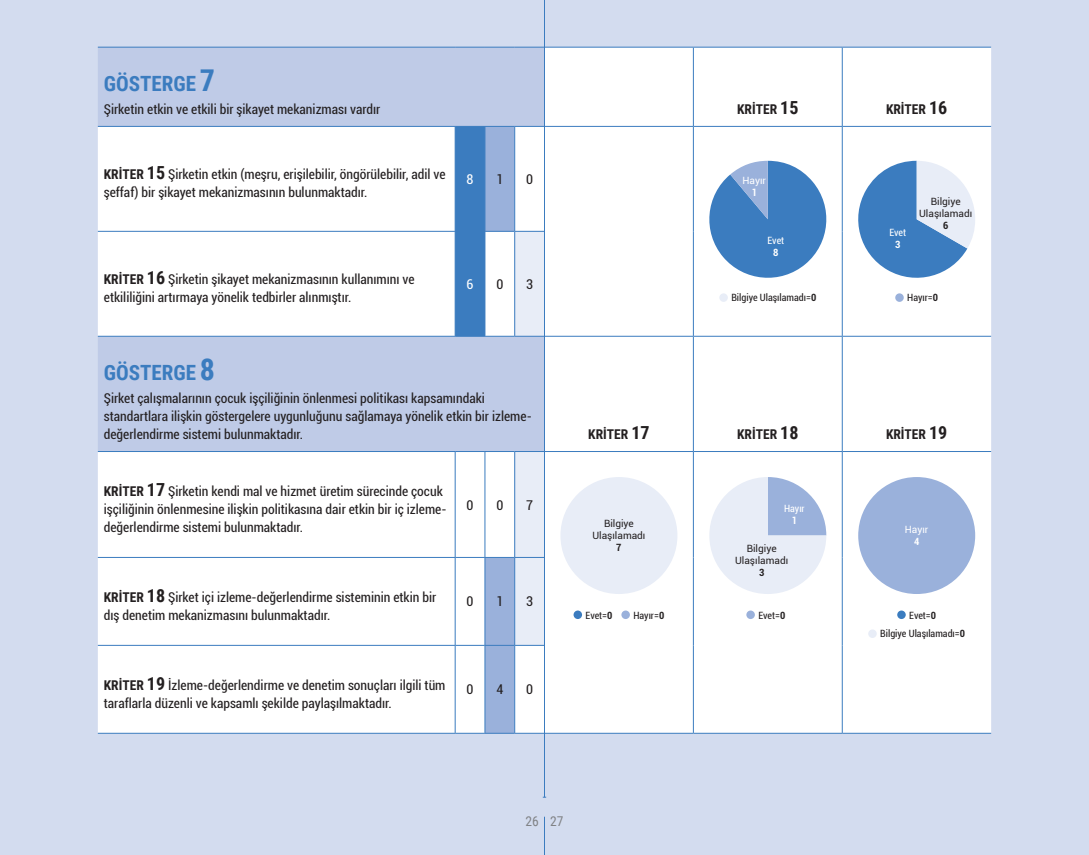
<style>
.page{position:relative;width:1089px;height:855px;background:#d3dcef}
.page>*{position:absolute;margin:0;border:0;box-sizing:border-box;transform-origin:0 0}
.t1{font:700 21px "Roboto Condensed";color:#3b7cbf}
.t2{font:condensed 13.5px/18px "Roboto";color:#231f20}
.t3{font:700 13.5px "Roboto Condensed";color:#231f20}
.t4{font:13.5px "Roboto Condensed";color:#808285}
.t5{font:condensed 13.5px "Roboto";color:#fff}
.t6{font:condensed 10.05px "Roboto";color:#231f20}
.t7{font:10.05px/12px "Roboto";color:#231f20;text-align:center}
.t8{font:condensed 10.05px "Roboto";letter-spacing:-.005em;color:#fff}
.t9{font:10.05px "Roboto";color:#fff}
.t10{font:700 condensed 10.05px "Roboto";color:#fff}
.t11{font:700 condensed 10.05px "Roboto";color:#231f20}
.s1{font-size:30px}
.s2{font-size:18px}
.s3{font-family:"Roboto Condensed";font-weight:700;font-stretch:normal}
.s4{font-family:"Roboto Condensed";font-weight:700;font-stretch:normal;font-size:18px}
.s5{font-weight:700}
</style>
<div class="page">
<div style="left:98px;top:48px;width:357px;height:78px;background:#bfcbe7"></div>
<div style="left:455px;top:48px;width:536px;height:685px;background:#fff"></div>
<svg style="left:98px;top:127px;width:357px;height:606px;background:#f2f4fa"></svg>
<hr style="left:98px;top:47px;width:357px;height:1px;background:#3b7cbf">
<hr style="left:455px;top:47px;width:30px;height:1px;background:#3b7cbf">
<svg style="left:485px;top:47px;width:29px;height:1px"></svg>
<hr style="left:514px;top:47px;width:30px;height:1px;background:#3b7cbf">
<hr style="left:544px;top:47px;width:149px;height:1px;background:#3b7cbf">
<hr style="left:693px;top:47px;width:149px;height:1px;background:#3b7cbf">
<hr style="left:693px;top:48px;width:1px;height:78px;background:#3b7cbf">
<hr style="left:842px;top:47px;width:149px;height:1px;background:#3b7cbf">
<hr style="left:842px;top:48px;width:1px;height:78px;background:#3b7cbf">
<hr style="left:98px;top:126px;width:357px;height:1px;background:#3b7cbf">
<hr style="left:544px;top:126px;width:149px;height:1px;background:#3b7cbf">
<hr style="left:693px;top:126px;width:149px;height:1px;background:#3b7cbf">
<hr style="left:693px;top:127px;width:1px;height:104px;background:#3b7cbf">
<hr style="left:842px;top:126px;width:149px;height:1px;background:#3b7cbf">
<hr style="left:842px;top:127px;width:1px;height:104px;background:#3b7cbf">
<hr style="left:693px;top:231px;width:1px;height:105px;background:#3b7cbf">
<hr style="left:842px;top:231px;width:1px;height:105px;background:#3b7cbf">
<hr style="left:98px;top:231px;width:357px;height:1px;background:#3b7cbf">
<hr style="left:98px;top:336px;width:357px;height:1px;background:#3b7cbf">
<hr style="left:544px;top:336px;width:149px;height:1px;background:#3b7cbf">
<hr style="left:693px;top:336px;width:149px;height:1px;background:#3b7cbf">
<hr style="left:693px;top:337px;width:1px;height:114px;background:#3b7cbf">
<hr style="left:842px;top:336px;width:149px;height:1px;background:#3b7cbf">
<hr style="left:842px;top:337px;width:1px;height:114px;background:#3b7cbf">
<hr style="left:98px;top:451px;width:357px;height:1px;background:#3b7cbf">
<hr style="left:544px;top:451px;width:149px;height:1px;background:#3b7cbf">
<hr style="left:693px;top:451px;width:149px;height:1px;background:#3b7cbf">
<hr style="left:693px;top:452px;width:1px;height:105px;background:#3b7cbf">
<hr style="left:842px;top:451px;width:149px;height:1px;background:#3b7cbf">
<hr style="left:842px;top:452px;width:1px;height:105px;background:#3b7cbf">
<hr style="left:693px;top:557px;width:1px;height:88px;background:#3b7cbf">
<hr style="left:842px;top:557px;width:1px;height:88px;background:#3b7cbf">
<hr style="left:693px;top:645px;width:1px;height:88px;background:#3b7cbf">
<hr style="left:842px;top:645px;width:1px;height:88px;background:#3b7cbf">
<hr style="left:98px;top:557px;width:357px;height:1px;background:#3b7cbf">
<hr style="left:98px;top:645px;width:357px;height:1px;background:#3b7cbf">
<hr style="left:98px;top:733px;width:357px;height:1px;background:#3b7cbf">
<svg style="left:455px;top:126px;width:89px;height:608px;background:#c3d3ea"></svg>
<hr style="left:514px;top:733px;width:30px;height:1px;background:#3b7cbf">
<hr style="left:544px;top:733px;width:149px;height:1px;background:#3b7cbf">
<hr style="left:693px;top:733px;width:149px;height:1px;background:#3b7cbf">
<hr style="left:842px;top:733px;width:149px;height:1px;background:#3b7cbf">
<svg style="left:702px;top:161px;width:131px;height:124px;background:#84acd6"></svg>
<div style="left:719px;top:293px;width:9px;height:9px;background:#e8edf7;border-radius:50%"></div>
<div style="left:895px;top:293px;width:8px;height:9px;background:#9ab1db;border-radius:50%"></div>
<svg style="left:850px;top:161px;width:125px;height:125px;background:#a0bedf"></svg>
<div style="left:621px;top:610px;width:9px;height:9px;background:#9ab1db;border-radius:50%"></div>
<div style="left:573px;top:610px;width:9px;height:9px;background:#3b7cbf;border-radius:50%"></div>
<div style="left:560px;top:477px;width:117px;height:117px;background:#e8edf7;border-radius:50%"></div>
<div style="left:746px;top:610px;width:9px;height:9px;background:#9ab1db;border-radius:50%"></div>
<svg style="left:709px;top:477px;width:117px;height:117px;background:#dde5f3"></svg>
<div style="left:897px;top:610px;width:8px;height:9px;background:#3b7cbf;border-radius:50%"></div>
<div style="left:858px;top:477px;width:117px;height:117px;background:#9ab1db;border-radius:50%"></div>
<div style="left:868px;top:629px;width:8px;height:9px;background:#e8edf7;border-radius:50%"></div>
<hr style="left:544px;top:816px;width:1px;height:39px;background:#3b7cbf">
<hr style="left:544px;top:0;width:1px;height:797px;background:#3b7cbf">
<h1 class="t1" style="left:104px;top:69px;width:113px">GÖSTERGE <span class="s1">7</span></h1>
<p class="t2" style="left:104px;top:99px;width:278px">Şirketin etkin ve etkili bir şikayet mekanizması vardır</p>
<p class="t3" style="left:737px;top:99px;width:63px">KRİTER <span class="s2">15</span></p>
<p class="t3" style="left:886px;top:99px;width:63px">KRİTER <span class="s2">16</span></p>
<p class="t2" style="left:104px;top:165px;width:343px"><span class="s3">KRİTER</span> <span class="s4">15</span> Şirketin etkin (meşru, erişilebilir, öngörülebilir, adil ve şeffaf) bir şikayet mekanizmasının bulunmaktadır.</p>
<p class="t5" style="left:466px;top:170px;width:8px">8</p>
<p class="t2" style="left:496px;top:170px;width:8px">1</p>
<p class="t2" style="left:526px;top:170px;width:8px">0</p>
<p class="t9" style="left:742px;top:174px;width:25px">Hayır</p>
<p class="t10" style="left:751px;top:186px;width:7px">1</p>
<p class="t7" style="left:919px;top:195px;width:55px">Bilgiye<br>Ulaşılamadı</p>
<p class="t11" style="left:943px;top:218px;width:7px">6</p>
<p class="t8" style="left:889px;top:225px;width:18px">Evet</p>
<p class="t10" style="left:895px;top:237px;width:7px">3</p>
<p class="t8" style="left:767px;top:233px;width:18px">Evet</p>
<p class="t10" style="left:773px;top:245px;width:7px">8</p>
<p class="t6" style="left:731px;top:291px;width:86px">Bilgiye Ulaşılamadı=<span class="s5">0</span></p>
<p class="t6" style="left:907px;top:291px;width:32px">Hayır=<span class="s5">0</span></p>
<p class="t2" style="left:104px;top:270px;width:312px"><span class="s3">KRİTER</span> <span class="s4">16</span> Şirketin şikayet mekanizmasının kullanımını ve etkililiğini artırmaya yönelik tedbirler alınmıştır.</p>
<p class="t5" style="left:466px;top:275px;width:8px">6</p>
<p class="t2" style="left:496px;top:274px;width:8px">0</p>
<p class="t2" style="left:526px;top:274px;width:8px">3</p>
<h1 class="t1" style="left:104px;top:358px;width:113px">GÖSTERGE <span class="s1">8</span></h1>
<p class="t2" style="left:104px;top:388px;width:429px">Şirket çalışmalarının çocuk işçiliğinin önlenmesi politikası kapsamındaki standartlara ilişkin göstergelere uygunluğunu sağlamaya yönelik etkin bir izleme&shy;değerlendirme sistemi bulunmaktadır.</p>
<p class="t2" style="left:104px;top:481px;width:344px"><span class="s3">KRİTER</span> <span class="s4">17</span> Şirketin kendi mal ve hizmet üretim sürecinde çocuk işçiliğinin önlenmesine ilişkin politikasına dair etkin bir iç izleme&shy;değerlendirme sistemi bulunmaktadır.</p>
<p class="t2" style="left:466px;top:495px;width:8px">0</p>
<p class="t2" style="left:496px;top:495px;width:8px">0</p>
<p class="t2" style="left:526px;top:495px;width:8px">7</p>
<p class="t2" style="left:104px;top:587px;width:334px"><span class="s3">KRİTER</span> <span class="s4">18</span> Şirket içi izleme-değerlendirme sisteminin etkin bir dış denetim mekanizmasını bulunmaktadır.</p>
<p class="t2" style="left:466px;top:592px;width:8px">0</p>
<p class="t2" style="left:496px;top:592px;width:8px">1</p>
<p class="t2" style="left:526px;top:592px;width:8px">3</p>
<p class="t2" style="left:104px;top:675px;width:343px"><span class="s3">KRİTER</span> <span class="s4">19</span> İzleme-değerlendirme ve denetim sonuçları ilgili tüm taraflarla düzenli ve kapsamlı şekilde paylaşılmaktadır.</p>
<p class="t2" style="left:466px;top:680px;width:8px">0</p>
<p class="t2" style="left:496px;top:680px;width:8px">4</p>
<p class="t2" style="left:526px;top:680px;width:8px">0</p>
<p class="t3" style="left:588px;top:424px;width:63px">KRİTER <span class="s2">17</span></p>
<p class="t3" style="left:737px;top:424px;width:63px">KRİTER <span class="s2">18</span></p>
<p class="t3" style="left:886px;top:424px;width:63px">KRİTER <span class="s2">19</span></p>
<p class="t7" style="left:592px;top:517px;width:55px">Bilgiye<br>Ulaşılamadı</p>
<p class="t11" style="left:616px;top:540px;width:7px">7</p>
<p class="t6" style="left:585px;top:608px;width:28px">Evet=<span class="s5">0</span></p>
<p class="t6" style="left:633px;top:608px;width:32px">Hayır=<span class="s5">0</span></p>
<p class="t8" style="left:784px;top:501px;width:22px">Hayır</p>
<p class="t10" style="left:791px;top:513px;width:7px">1</p>
<p class="t7" style="left:735px;top:542px;width:55px">Bilgiye<br>Ulaşılamadı</p>
<p class="t11" style="left:759px;top:565px;width:7px">3</p>
<p class="t6" style="left:758px;top:608px;width:28px">Evet=<span class="s5">0</span></p>
<p class="t9" style="left:905px;top:522px;width:25px">Hayır</p>
<p class="t10" style="left:914px;top:534px;width:7px">4</p>
<p class="t6" style="left:909px;top:608px;width:28px">Evet=<span class="s5">0</span></p>
<p class="t6" style="left:880px;top:627px;width:86px">Bilgiye Ulaşılamadı=<span class="s5">0</span></p>
<p class="t4" style="left:525px;top:812px;width:40px">26 27</p>
</div>
